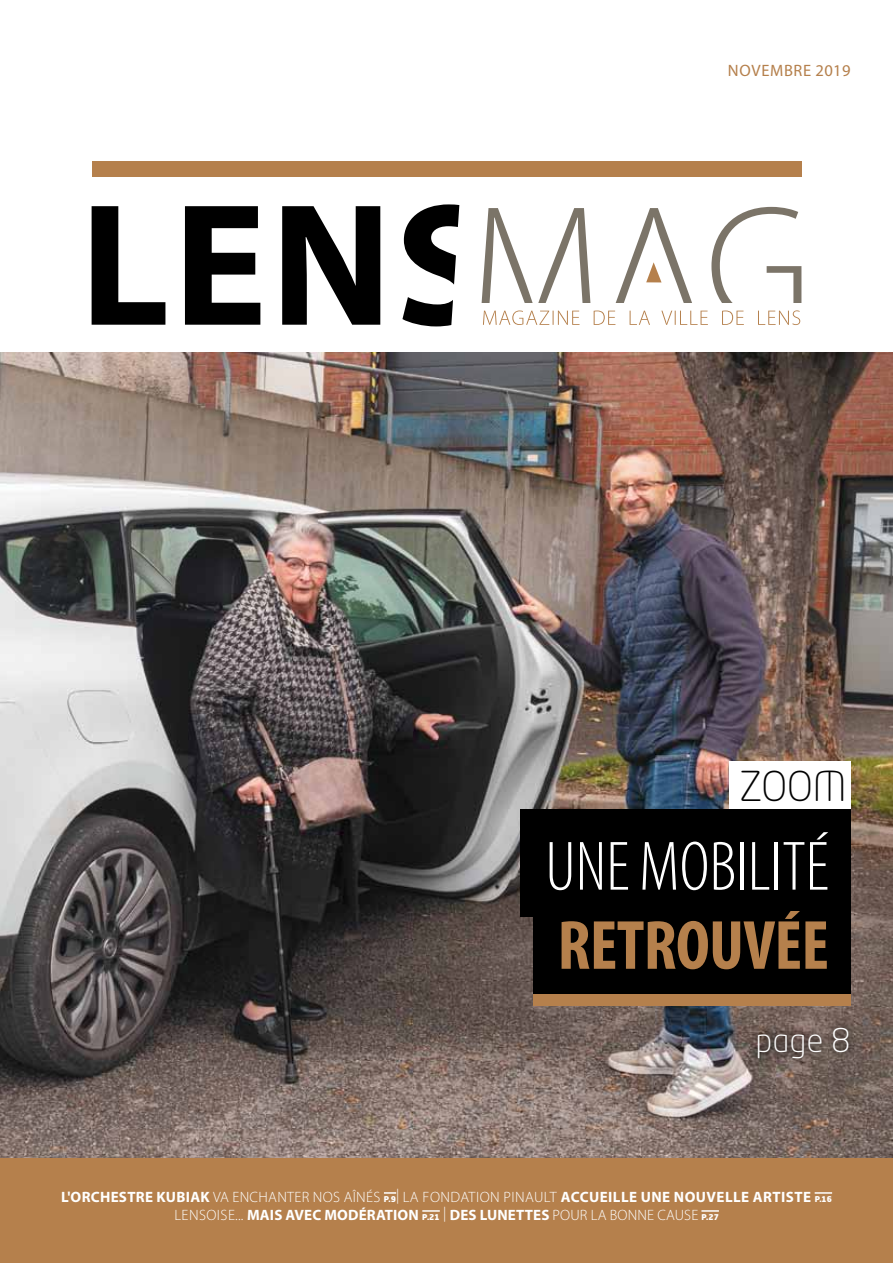
<style>
.page{position:relative;width:893px;height:1263px;background:#fff}
.page>*{position:absolute;margin:0;border:0;box-sizing:border-box;transform-origin:0 0}
.t1{font:300 condensed 70.5px "Myriad Pro";color:#fff}
.t2{font:700 condensed 70.2px "Myriad Pro";letter-spacing:-.01em;color:#b5804c}
.t3{font:300 40.65px "Neo Tech Std";color:#000}
.t4{font:300 32.4px "Neo Tech Std";color:#fff}
.t5{font:16.5px "Myriad Pro";letter-spacing:.04em;color:#b5804c}
.t6{font:700 15px/18px "Myriad Pro";letter-spacing:.02em;color:#fff;text-align:center}
.s1{font-weight:300}
.s2{font-family:"Neo Tech Std";font-weight:900;font-size:7.8px}
</style>
<div class="page">
<img style="left:0;top:353px;width:893px;height:806px">
<div style="left:0;top:1159px;width:893px;height:104px;background:#b5804c"></div>
<svg style="left:384px;top:1192px;width:12px;height:2px"></svg>
<svg style="left:815px;top:1192px;width:17px;height:2px"></svg>
<svg style="left:422px;top:1210px;width:18px;height:2px"></svg>
<svg style="left:701px;top:1210px;width:18px;height:2px"></svg>
<div style="left:749px;top:1019px;width:108px;height:48px;background:#000;opacity:.75"></div>
<div style="left:533px;top:993px;width:317px;height:13px;background:#b5804c"></div>
<div style="left:729px;top:762px;width:121px;height:47px;background:#fff"></div>
<svg style="left:185px;top:206px;width:75px;height:119px"></svg>
<svg style="left:92px;top:206px;width:73px;height:119px"></svg>
<svg style="left:404px;top:204px;width:55px;height:81px"></svg>
<svg style="left:402px;top:297px;width:51px;height:29px"></svg>
<svg style="left:282px;top:206px;width:98px;height:119px"></svg>
<div style="left:92px;top:162px;width:709px;height:15px;background:#b5804c"></div>
<svg style="left:481px;top:207px;width:320px;height:118px"></svg>
<div style="left:520px;top:809px;width:330px;height:108px;background:#000"></div>
<div style="left:533px;top:891px;width:317px;height:102px;background:#000"></div>
<p class="t5" style="left:728px;top:60px;width:124px">NOVEMBRE 2019</p>
<h3 class="t3" style="left:739px;top:762px;width:109px">ZOOM</h3>
<h1 class="t1" style="left:545px;top:825px;width:285px">UNE MOBILITÉ</h1>
<h2 class="t2" style="left:557px;top:901px;width:273px">RETROUVÉE</h2>
<h3 class="t4" style="left:756px;top:1021px;width:96px">PAGE 8</h3>
<p class="t6" style="left:61px;top:1187px;width:772px">L'ORCHESTRE KUBIAK <span class="s1">VA ENCHANTER NOS AÎNÉS</span> <span class="s2">p.9</span><span class="s1">| LA FONDATION PINAULT</span> ACCUEILLE UNE NOUVELLE ARTISTE <span class="s2">p.16<br></span><span class="s1">LENSOISE...</span> MAIS AVEC MODÉRATION <span class="s2">p.21</span> <span class="s1">|</span> DES LUNETTES <span class="s1">POUR LA BONNE CAUSE</span> <span class="s2">p.27</span></p>
</div>
